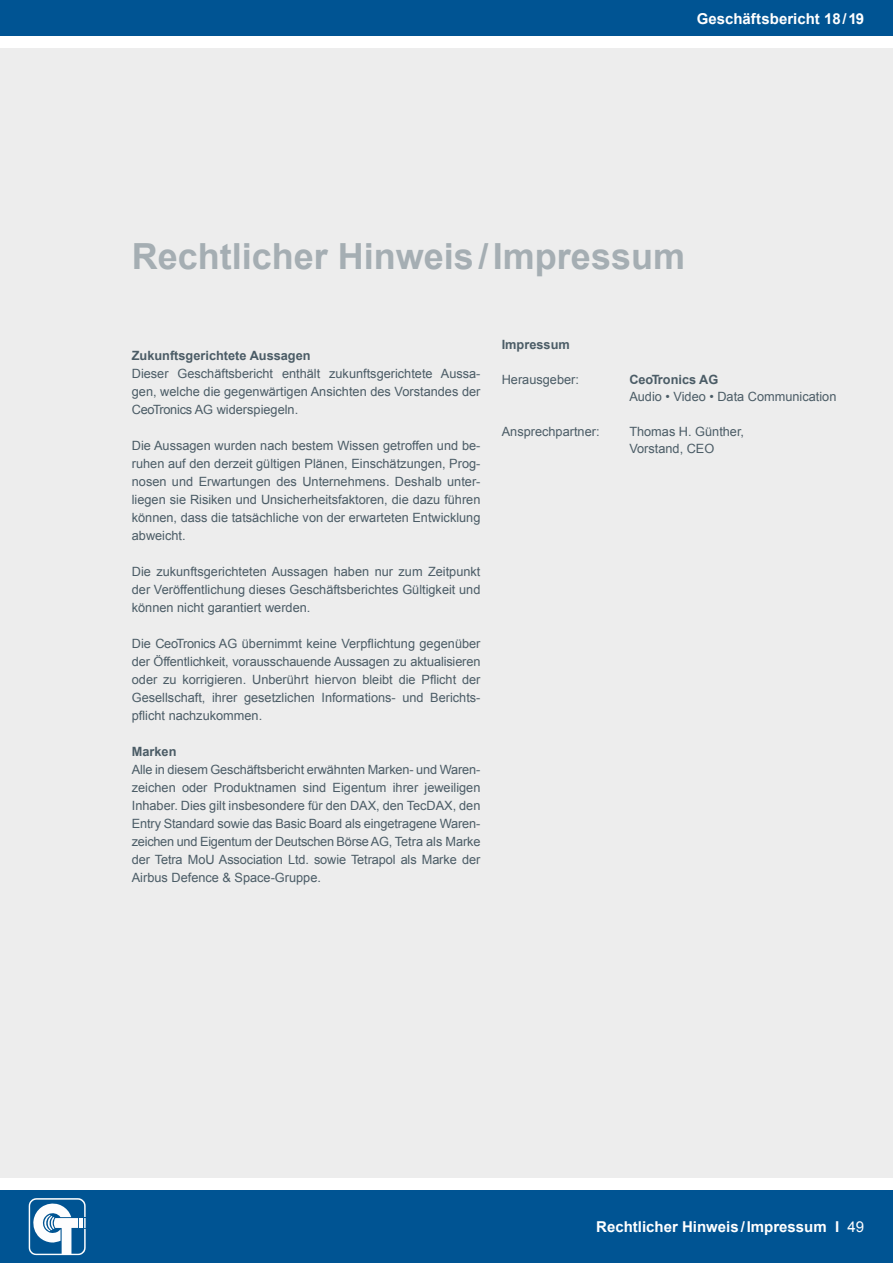
<style>
.page{position:relative;width:893px;height:1263px;background:#fff}
.page>*{position:absolute;margin:0;border:0;box-sizing:border-box;transform-origin:0 0}
.t1{font:700 36px "Arial";color:#a5aeb3}
.t2{font:700 15px "Arial";color:#fff}
.t3{font:12.75px/18px "Arial";color:#4b5c66;text-align:justify}
.t4{font:700 12.75px "Arial";color:#4b5c66}
.s1{font-weight:400}
</style>
<div class="page">
<div style="left:0;top:49px;width:893px;height:1129px;background:#ededed"></div>
<div style="left:0;top:0;width:893px;height:36px;background:#005493"></div>
<div style="left:0;top:1191px;width:893px;height:72px;background:#005493"></div>
<svg style="left:29px;top:1198px;width:57px;height:57px"></svg>
<p class="t2" style="left:697px;top:8px;width:169px">Geschäftsbericht 18/19</p>
<h1 class="t1" style="left:132px;top:232px;width:555px">Rechtlicher Hinweis/Impressum</h1>
<p class="t4" style="left:132px;top:347px;width:180px">Zukunftsgerichtete Aussagen</p>
<p class="t3" style="left:132px;top:365px;width:350px">Dieser Geschäftsbericht enthält zukunftsgerichtete Aussa&shy;gen, welche die gegenwärtigen Ansichten des Vorstandes der CeoTronics AG widerspiegeln.</p>
<p class="t3" style="left:132px;top:437px;width:350px">Die Aussagen wurden nach bestem Wissen getroffen und be&shy;ruhen auf den derzeit gültigen Plänen, Einschätzungen, Prog&shy;nosen und Erwartungen des Unternehmens. Deshalb unter&shy;liegen sie Risiken und Unsicherheitsfaktoren, die dazu führen können, dass die tatsächliche von der erwarteten Entwicklung abweicht.</p>
<p class="t3" style="left:132px;top:563px;width:350px">Die zukunftsgerichteten Aussagen haben nur zum Zeitpunkt der Veröffentlichung dieses Geschäftsberichtes Gültigkeit und können nicht garantiert werden.</p>
<p class="t3" style="left:132px;top:635px;width:350px">Die CeoTronics AG übernimmt keine Verpflichtung gegenüber der Öffentlichkeit, vorausschauende Aussagen zu aktualisieren oder zu korrigieren. Unberührt hiervon bleibt die Pflicht der Gesellschaft, ihrer gesetzlichen Informations- und Berichts&shy;pflicht nachzukommen.</p>
<p class="t4" style="left:132px;top:743px;width:46px">Marken</p>
<p class="t3" style="left:132px;top:761px;width:350px">Alle in diesem Geschäftsbericht erwähnten Marken- und Waren&shy;zeichen oder Produktnamen sind Eigentum ihrer jeweiligen Inhaber. Dies gilt insbesondere für den DAX, den TecDAX, den Entry Standard sowie das Basic Board als eingetragene Waren&shy;zeichen und Eigentum der Deutschen Börse AG, Tetra als Marke der Tetra MoU Association Ltd. sowie Tetrapol als Marke der Airbus Defence &amp; Space-Gruppe.</p>
<p class="t4" style="left:502px;top:336px;width:70px">Impressum</p>
<p class="t3" style="left:502px;top:371px;width:79px">Herausgeber:</p>
<p class="t4" style="left:629px;top:371px;width:91px">CeoTronics AG</p>
<p class="t3" style="left:629px;top:388px;width:209px">Audio • Video • Data Communication</p>
<p class="t3" style="left:502px;top:422px;width:99px">Ansprechpartner:</p>
<p class="t3" style="left:629px;top:423px;width:116px;line-height:17.2px">Thomas H. Günther,<br>Vorstand, CEO</p>
<p class="t2" style="left:596px;top:1217px;width:270px">Rechtlicher Hinweis/Impressum I <span class="s1">49</span></p>
</div>
